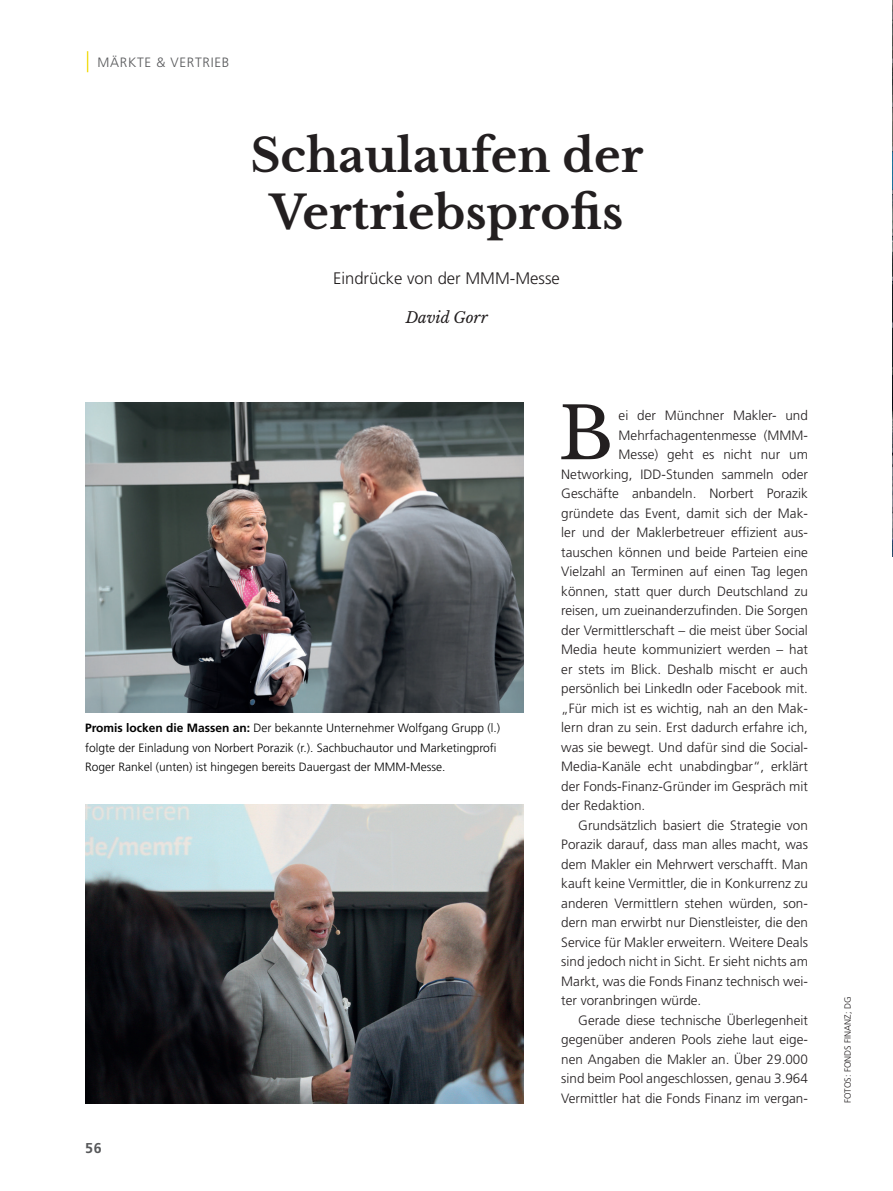
<style>
.page{position:relative;width:893px;height:1191px;background:#fff}
.page>*{position:absolute;margin:0;border:0;box-sizing:border-box;transform-origin:0 0}
.grundtext_initial{font:71.25px "Libre Baskerville";color:#231f20}
.titel{font:700 45.45px/57.6px "Libre Baskerville";color:#231f20;text-align:center}
.untertitel{font:300 16.65px "Frutiger LT Pro";color:#231f20}
.autorenzeile{font:italic 15.15px "Libre Baskerville";color:#231f20}
.seite_zahl_links{font:700 14.25px "Frutiger LT Pro";color:#57585a}
.grundtext_initial-2{font:300 13.5px "Frutiger LT Pro";color:#231f20}
.grundtext_mit_einzug{font:300 13.5px/19.5px "Frutiger LT Pro";color:#231f20;text-align:justify}
.kolumnentitel{font:300 13.5px "Frutiger LT Pro";letter-spacing:.05em;color:#57585a}
.abbildung_legende{font:300 12px/19.5px "Frutiger LT Pro";color:#000}
.abbildung_quelle{font:300 9px "Frutiger LT Pro";color:#231f20}
.s1{font-weight:700}
</style>
<div class="page">
<img style="left:892px;top:0;width:1px;height:557px">
<svg style="left:87px;top:51px;width:1px;height:21px"></svg>
<img style="left:85px;top:403px;width:438px;height:310px">
<img style="left:85px;top:804px;width:438px;height:299px">
<p class="kolumnentitel" style="left:98px;top:54px;width:133px">MÄRKTE &amp; VERTRIEB</p>
<p class="titel" style="left:250px;top:127px;width:394px">Schaulaufen der<br>Vertriebsprofis</p>
<p class="untertitel" style="left:333px;top:268px;width:228px">Eindrücke von der MMM-Messe</p>
<p class="autorenzeile" style="left:406px;top:308px;width:84px">David Gorr</p>
<p class="abbildung_legende" style="left:85px;top:718px;width:416px"><span class="s1">Promis locken die Massen an:</span> Der bekannte Unternehmer Wolfgang Grupp (l.) folgte der Einladung von Norbert Porazik (r.). Sachbuchautor und Marketingprofi<br>Roger Rankel (unten) ist hingegen bereits Dauergast der MMM-Messe.</p>
<p class="seite_zahl_links" style="left:85px;top:1139px;width:18px">56</p>
<p class="grundtext_initial" style="left:559px;top:390px;width:56px">B</p>
<p class="grundtext_initial-2" style="left:619px;top:408px;width:191px">ei der Münchner Makler- und</p>
<p class="grundtext_initial-2" style="left:619px;top:427px;width:191px">Mehrfachagentenmesse (MMM-</p>
<p class="grundtext_initial-2" style="left:619px;top:447px;width:191px">Messe) geht es nicht nur um</p>
<p class="grundtext_initial-2" style="left:561px;top:466px;width:248px">Networking, IDD-Stunden sammeln oder</p>
<p class="grundtext_initial-2" style="left:561px;top:486px;width:248px">Geschäfte anbandeln. Norbert Porazik</p>
<p class="grundtext_initial-2" style="left:561px;top:505px;width:248px">gründete das Event, damit sich der Mak-</p>
<p class="grundtext_initial-2" style="left:561px;top:525px;width:248px">ler und der Maklerbetreuer effizient aus-</p>
<p class="grundtext_initial-2" style="left:561px;top:544px;width:248px">tauschen können und beide Parteien eine</p>
<p class="grundtext_initial-2" style="left:561px;top:564px;width:248px">Vielzahl an Terminen auf einen Tag legen</p>
<p class="grundtext_initial-2" style="left:561px;top:583px;width:248px">können, statt quer durch Deutschland zu</p>
<p class="grundtext_initial-2" style="left:561px;top:603px;width:248px">reisen, um zueinanderzufinden. Die Sorgen</p>
<p class="grundtext_initial-2" style="left:561px;top:622px;width:248px">der Vermittlerschaft – die meist über Social</p>
<p class="grundtext_initial-2" style="left:561px;top:642px;width:248px">Media heute kommuniziert werden – hat</p>
<p class="grundtext_initial-2" style="left:561px;top:661px;width:248px">er stets im Blick. Deshalb mischt er auch</p>
<p class="grundtext_initial-2" style="left:561px;top:681px;width:248px">persönlich bei LinkedIn oder Facebook mit.</p>
<p class="grundtext_initial-2" style="left:561px;top:700px;width:248px">„Für mich ist es wichtig, nah an den Mak-</p>
<p class="grundtext_initial-2" style="left:561px;top:720px;width:248px">lern dran zu sein. Erst dadurch erfahre ich,</p>
<p class="grundtext_initial-2" style="left:561px;top:739px;width:248px">was sie bewegt. Und dafür sind die Social-</p>
<p class="grundtext_initial-2" style="left:561px;top:759px;width:248px">Media-Kanäle echt unabdingbar“, erklärt</p>
<p class="grundtext_initial-2" style="left:561px;top:778px;width:248px">der Fonds-Finanz-Gründer im Gespräch mit</p>
<p class="grundtext_initial-2" style="left:561px;top:798px;width:86px">der Redaktion.</p>
<p class="grundtext_mit_einzug" style="left:561px;top:815px;width:248px;text-indent:17px">Grundsätzlich basiert die Strategie von Porazik darauf, dass man alles macht, was dem Makler ein Mehrwert verschafft. Man kauft keine Vermittler, die in Konkurrenz zu anderen Vermittlern stehen würden, son&shy;dern man erwirbt nur Dienstleister, die den Service für Makler erweitern. Weitere Deals sind jedoch nicht in Sicht. Er sieht nichts am Markt, was die Fonds Finanz technisch wei&shy;ter voranbringen würde.</p>
<p class="grundtext_mit_einzug" style="left:561px;top:1010px;width:248px;text-indent:17px">Gerade diese technische Überlegenheit gegenüber anderen Pools ziehe laut eige&shy;nen Angaben die Makler an. Über 29.000 sind beim Pool angeschlossen, genau 3.964<br>Vermittler hat die Fonds Finanz im vergan-</p>
<p class="abbildung_quelle" style="left:842px;top:1103px;width:108px;rotate:-90deg">FOTOS: FONDS FINANZ; DG</p>
</div>
